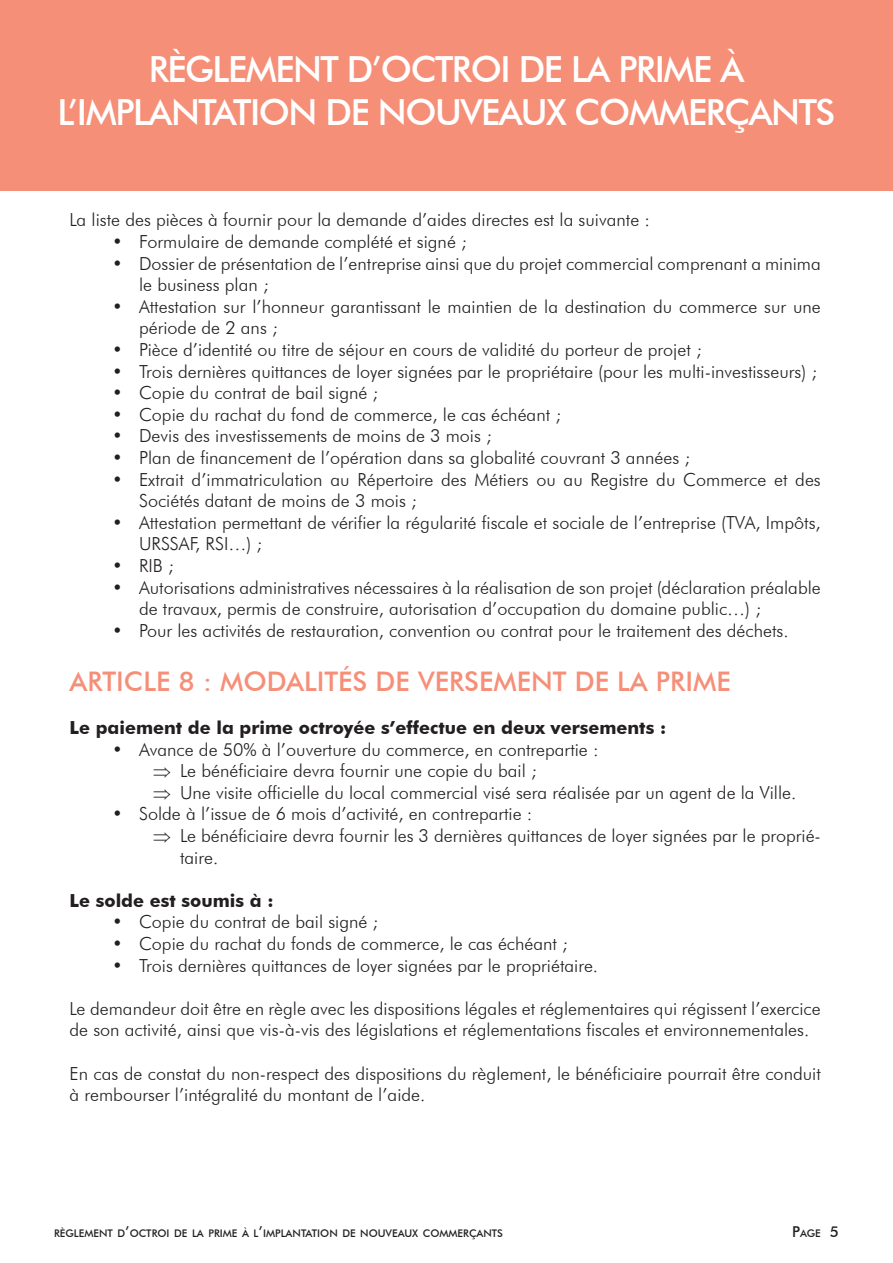
<style>
.page{position:relative;width:893px;height:1263px;background:#fff}
.page>*{position:absolute;margin:0;border:0;box-sizing:border-box;transform-origin:0 0}
.t1{font:500 36px "Futura BT";letter-spacing:-.04em;color:#fff}
.t2{font:500 27px "Futura BT";color:#f58f78}
.t3{font:300 18px/21.6px "Futura BT";color:#231f20}
.t4{font:700 18px "Futura BT";color:#231f20}
.t5{font:500 10.5px "Futura BT";color:#231f20}
.s1{font-size:15px}
</style>
<div class="page">
<div style="left:0;top:0;width:893px;height:190px;background:#f58f78"></div>
<p class="t1" style="left:149px;top:47px;width:597px">RÈGLEMENT D’OCTROI DE LA PRIME À</p>
<p class="t1" style="left:58px;top:90px;width:779px">L’IMPLANTATION DE NOUVEAUX COMMERÇANTS</p>
<p class="t3" style="left:70px;top:209px;width:582px">La liste des pièces à fournir pour la demande d’aides directes est la suivante :</p>
<p class="t3" style="left:112px;top:231px;width:356px">• Formulaire de demande complété et signé ;</p>
<p class="t3" style="left:139px;top:252px;width:683px;text-indent:-27px">• Dossier de présentation de l’entreprise ainsi que du projet commercial comprenant a minima le business plan ;</p>
<p class="t3" style="left:139px;top:295px;width:683px;text-indent:-27px">• Attestation sur l’honneur garantissant le maintien de la destination du commerce sur une période de 2 ans ;</p>
<p class="t3" style="left:112px;top:339px;width:591px">• Pièce d’identité ou titre de séjour en cours de validité du porteur de projet ;</p>
<p class="t3" style="left:112px;top:360px;width:706px">• Trois dernières quittances de loyer signées par le propriétaire (pour les multi-investisseurs) ;</p>
<p class="t3" style="left:112px;top:382px;width:268px">• Copie du contrat de bail signé ;</p>
<p class="t3" style="left:112px;top:403px;width:450px">• Copie du rachat du fond de commerce, le cas échéant ;</p>
<p class="t3" style="left:112px;top:425px;width:381px">• Devis des investissements de moins de 3 mois ;</p>
<p class="t3" style="left:112px;top:447px;width:579px">• Plan de financement de l’opération dans sa globalité couvrant 3 années ;</p>
<p class="t3" style="left:139px;top:468px;width:683px;text-indent:-27px">• Extrait d’immatriculation au Répertoire des Métiers ou au Registre du Commerce et des<br>Sociétés datant de moins de 3 mois ;</p>
<p class="t3" style="left:139px;top:511px;width:683px;text-indent:-27px">• Attestation permettant de vérifier la régularité fiscale et sociale de l’entreprise (TVA, Impôts,<br>URSSAF, RSI…) ;</p>
<p class="t3" style="left:112px;top:555px;width:63px">• RIB ;</p>
<p class="t3" style="left:139px;top:576px;width:683px;text-indent:-27px">• Autorisations administratives nécessaires à la réalisation de son projet (déclaration préalable de travaux, permis de construire, autorisation d’occupation du domaine public…) ;</p>
<p class="t3" style="left:112px;top:619px;width:678px">• Pour les activités de restauration, convention ou contrat pour le traitement des déchets.</p>
<p class="t2" style="left:70px;top:665px;width:663px">ARTICLE 8 : MODALITÉS DE VERSEMENT DE LA PRIME</p>
<p class="t4" style="left:70px;top:717px;width:598px">Le paiement de la prime octroyée s’effectue en deux versements :</p>
<p class="t3" style="left:112px;top:738px;width:488px">• Avance de 50% à l’ouverture du commerce, en contrepartie :</p>
<p class="t3" style="left:153px;top:760px;width:385px">⇒ Le bénéficiaire devra fournir une copie du bail ;</p>
<p class="t3" style="left:153px;top:781px;width:645px">⇒ Une visite officielle du local commercial visé sera réalisée par un agent de la Ville.</p>
<p class="t3" style="left:112px;top:803px;width:422px">• Solde à l’issue de 6 mois d’activité, en contrepartie :</p>
<p class="t3" style="left:180px;top:825px;width:642px;text-indent:-27px">⇒ Le bénéficiaire devra fournir les 3 dernières quittances de loyer signées par le proprié&shy;taire.</p>
<p class="t4" style="left:70px;top:889px;width:205px">Le solde est soumis à :</p>
<p class="t3" style="left:112px;top:911px;width:268px">• Copie du contrat de bail signé ;</p>
<p class="t3" style="left:112px;top:933px;width:457px">• Copie du rachat du fonds de commerce, le cas échéant ;</p>
<p class="t3" style="left:112px;top:954px;width:488px">• Trois dernières quittances de loyer signées par le propriétaire.</p>
<p class="t3" style="left:70px;top:997px;width:753px">Le demandeur doit être en règle avec les dispositions légales et réglementaires qui régissent l’exercice de son activité, ainsi que vis-à-vis des législations et réglementations fiscales et environnementales.</p>
<p class="t3" style="left:70px;top:1062px;width:753px">En cas de constat du non-respect des dispositions du règlement, le bénéficiaire pourrait être conduit à rembourser l’intégralité du montant de l’aide.</p>
<p class="t5" style="left:54px;top:1227px;width:451px">RÈGLEMENT D<span class="s1">’</span>OCTROI DE LA PRIME À L<span class="s1">’</span>IMPLANTATION DE NOUVEAUX COMMERÇANTS</p>
<p class="t5" style="left:792px;top:1227px;width:48px"><span class="s1">P</span>AGE <span class="s1">5</span></p>
</div>
